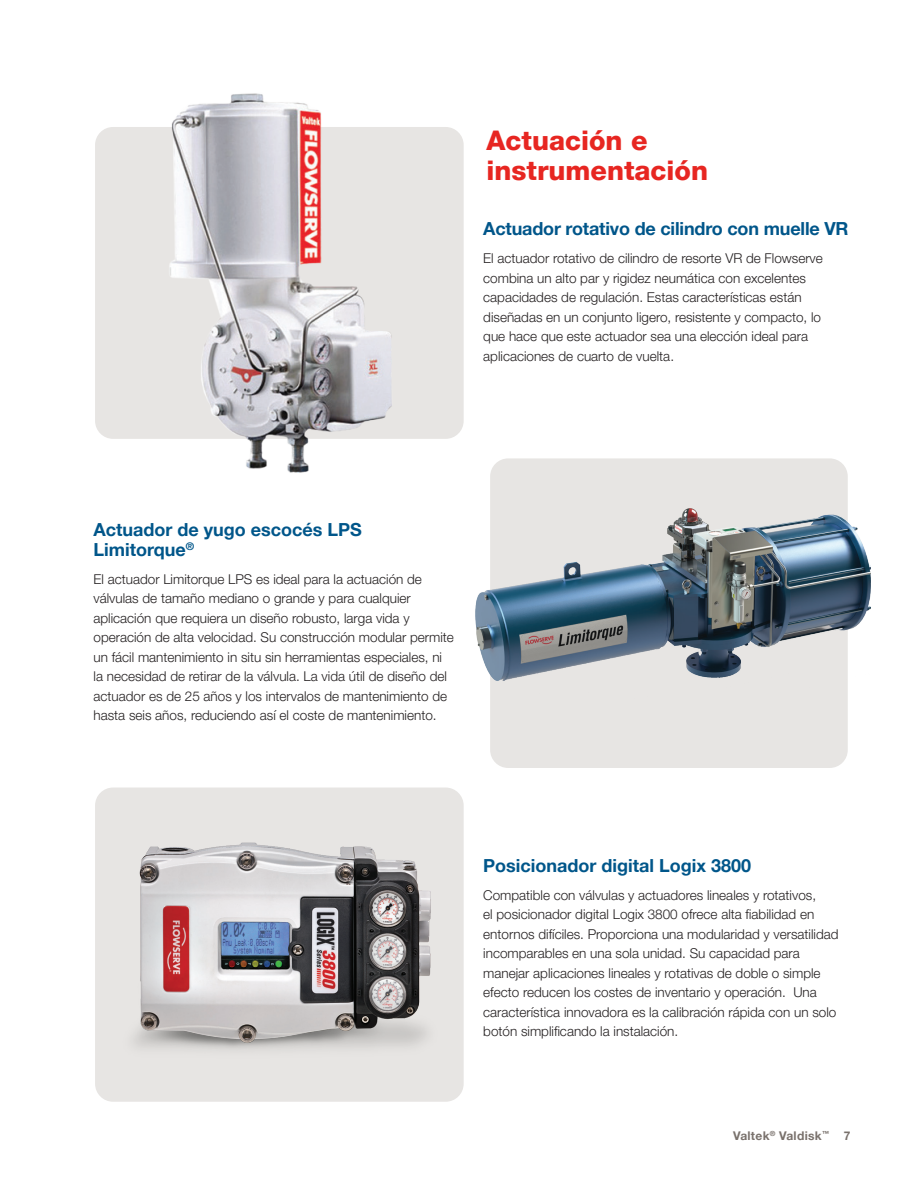
<style>
.page{position:relative;width:918px;height:1188px;background:#fff}
.page>*{position:absolute;margin:0;border:0;box-sizing:border-box;transform-origin:0 0}
.Headline_Level_1__red{font:800 27px/30px "Helvetica Neue LT Pro";color:#e72621}
.Subhead_Level_1__blue{font:700 18px/19.5px "Helvetica Neue LT Pro";color:#00568a}
.Body_copy{font:300 13.5px/19.5px "Helvetica Neue LT Pro";color:#231f20}
.t1{font:700 12px "Helvetica Neue LT Pro";letter-spacing:.025em;color:#79716c}
</style>
<div class="page">
<div style="left:95px;top:788px;width:369px;height:314px;background:#e7e5e3;border-radius:18px"></div>
<div style="left:490px;top:458px;width:358px;height:310px;background:#e7e5e3;border-radius:18px"></div>
<div style="left:95px;top:127px;width:369px;height:312px;background:#e7e5e3;border-radius:18px"></div>
<img style="left:95px;top:93px;width:297px;height:380px">
<img style="left:134px;top:842px;width:330px;height:245px">
<img style="left:475px;top:508px;width:395px;height:173px">
<p class="Headline_Level_1__red" style="left:487px;top:126px;width:223px">Actuación e instrumentación</p>
<p class="Subhead_Level_1__blue" style="left:483px;top:218px;width:367px">Actuador rotativo de cilindro con muelle VR</p>
<p class="Body_copy" style="left:483px;top:248px;width:341px">El actuador rotativo de cilindro de resorte VR de Flowserve combina un alto par y rigidez neumática con excelentes capacidades de regulación. Estas características están diseñadas en un conjunto ligero, resistente y compacto, lo que hace que este actuador sea una elección ideal para aplicaciones de cuarto de vuelta.</p>
<p class="Subhead_Level_1__blue" style="left:94px;top:520px;width:270px">Actuador de yugo escocés LPS<br>Limitorque<sup>®</sup></p>
<p class="Body_copy" style="left:94px;top:569px;width:362px">El actuador Limitorque LPS es ideal para la actuación de válvulas de tamaño mediano o grande y para cualquier aplicación que requiera un diseño robusto, larga vida y operación de alta velocidad. Su construcción modular permite un fácil mantenimiento in situ sin herramientas especiales, ni la necesidad de retirar de la válvula. La vida útil de diseño del actuador es de 25 años y los intervalos de mantenimiento de hasta seis años, reduciendo así el coste de mantenimiento.</p>
<p class="Subhead_Level_1__blue" style="left:483px;top:855px;width:269px">Posicionador digital Logix 3800</p>
<p class="Body_copy" style="left:483px;top:885px;width:357px">Compatible con válvulas y actuadores lineales y rotativos,<br>el posicionador digital Logix 3800 ofrece alta fiabilidad en entornos difíciles. Proporciona una modularidad y versatilidad incomparables en una sola unidad. Su capacidad para manejar aplicaciones lineales y rotativas de doble o simple efecto reducen los costes de inventario y operación. Una característica innovadora es la calibración rápida con un solo botón simplificando la instalación.</p>
<p class="t1" style="left:733px;top:1128px;width:119px">Valtek<sup>®</sup> Valdisk<sup>™</sup> 7</p>
</div>
